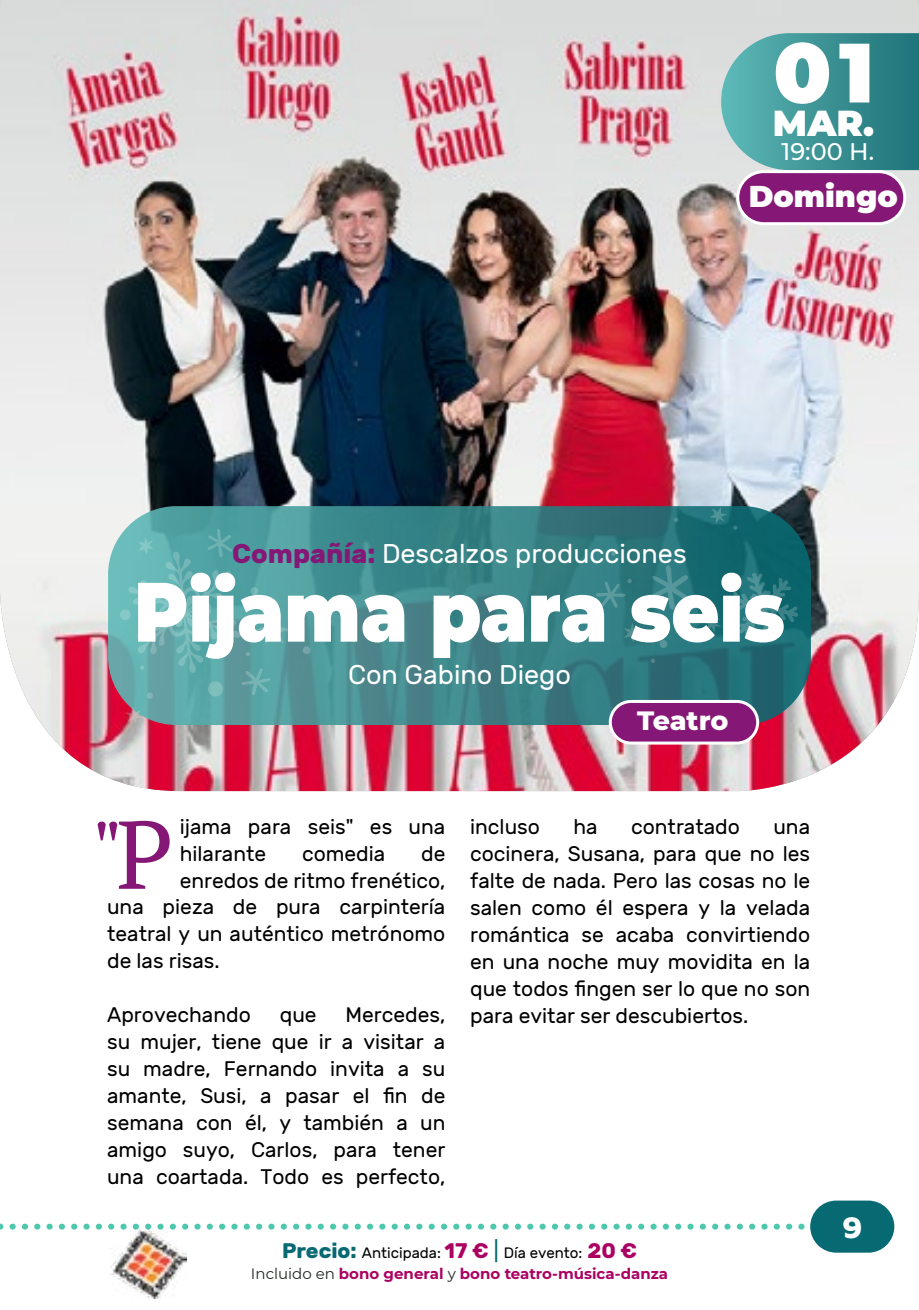
<style>
.page{position:relative;width:919px;height:1310px;background:#fff}
.page>*{position:absolute;margin:0;border:0;box-sizing:border-box;transform-origin:0 0}
.t1{font:96px "PT Serif";color:#851876}
.t2{font:900 84px "Montserrat";color:#fff;scale:.88 1}
.t3{font:900 84px "Montserrat";color:#fff}
.t4{font:900 36px "Montserrat";color:#fff}
.t5{font:900 30px "Montserrat";color:#fff}
.t6{font:700 30px "Muller Trial Extra";color:#fff}
.t7{font:27px "Rubik";color:#fff}
.t8{font:800 27px "Montserrat";letter-spacing:-.005em;color:#fff}
.t9{font:500 24px "Montserrat";color:#fff}
.t10{font:21px/27px "Rubik";color:#000;text-align:justify}
.t11{font:700 15px "Montserrat";color:#ab0262}
.t12{font:15px "Rubik";color:#000}
.s1{font-weight:700;color:#851876}
.s2{font-weight:700;font-size:21px;color:#076971}
.s3{font-weight:700;font-size:21px;color:#ab0262}
.s4{font-size:21px;color:#076971}
.s5{font-weight:400;color:#202722}
</style>
<div class="page">
<img style="left:0;top:0;width:918px;height:791px">
<svg style="left:108px;top:506px;width:702px;height:219px;background:#398387"></svg>
<div style="left:610px;top:701px;width:147px;height:42px;background:#851876;border-radius:21px"></div>
<div style="left:608px;top:700px;width:151px;height:44px;border:3px solid #fff;border-radius:21px"></div>
<svg style="left:0;top:1223px;width:801px;height:6px"></svg>
<svg style="left:721px;top:33px;width:197px;height:137px;background:#48989a"></svg>
<svg style="left:650px;top:565px;width:40px;height:45px;background:#378288"></svg>
<svg style="left:729px;top:572px;width:69px;height:69px;background:#27777e"></svg>
<svg style="left:125px;top:706px;width:18px;height:18px"></svg>
<svg style="left:703px;top:615px;width:18px;height:18px"></svg>
<svg style="left:709px;top:507px;width:18px;height:17px"></svg>
<svg style="left:623px;top:622px;width:18px;height:20px"></svg>
<div style="left:147px;top:692px;width:6px;height:7px;background:#81b5b6;border-radius:50%"></div>
<div style="left:120px;top:609px;width:11px;height:11px;background:#87c9c8;border-radius:50%"></div>
<div style="left:208px;top:681px;width:15px;height:15px;background:#7ebfbd;border-radius:50%"></div>
<div style="left:303px;top:646px;width:7px;height:8px;background:#74a3a6;border-radius:50%"></div>
<div style="left:659px;top:640px;width:8px;height:8px;background:#56969b;border-radius:50%"></div>
<svg style="left:650px;top:658px;width:5px;height:5px"></svg>
<svg style="left:301px;top:606px;width:4px;height:4px"></svg>
<svg style="left:674px;top:517px;width:4px;height:5px"></svg>
<svg style="left:127px;top:528px;width:164px;height:167px;background:#5faaab"></svg>
<svg style="left:611px;top:551px;width:4px;height:5px"></svg>
<svg style="left:595px;top:579px;width:36px;height:29px"></svg>
<svg style="left:733px;top:525px;width:4px;height:5px"></svg>
<div style="left:737px;top:172px;width:167px;height:52px;background:#851876;border-radius:26px"></div>
<div style="left:736px;top:170px;width:170px;height:55px;border:3px solid #fff;border-radius:26px"></div>
<div style="left:810px;top:1200px;width:84px;height:52px;background:#076971;border-radius:26px"></div>
<img style="left:109px;top:1227px;width:77px;height:71px">
<h2 class="t3" style="left:773px;top:10px;width:102px">01</h2>
<h3 class="t4" style="left:773px;top:96px;width:103px">MAR.</h3>
<p class="t9" style="left:781px;top:134px;width:94px">19:00 H.</p>
<h3 class="t5" style="left:748px;top:174px;width:151px">Domingo</h3>
<p class="t7" style="left:232px;top:539px;width:456px"><span class="s1">Compañía:</span> Descalzos producciones</p>
<h2 class="t2" style="left:134px;top:549px;width:741px">Pijama para seis</h2>
<p class="t7" style="left:348px;top:660px;width:224px">Con Gabino Diego</p>
<p class="t8" style="left:637px;top:700px;width:93px">Teatro</p>
<p class="t10" style="left:180px;top:814px;width:267px">ijama para seis" es una hilarante</p>
<h1 class="t1" style="left:89px;top:792px;width:86px">"P</h1>
<p class="t10" style="left:302px;top:841px;width:85px">comedia</p>
<p class="t10" style="left:421px;top:841px;width:26px">de</p>
<p class="t10" style="left:180px;top:868px;width:267px">enredos de ritmo frenético,</p>
<p class="t10" style="left:107px;top:894px;width:340px">una pieza de pura carpintería</p>
<p class="t10" style="left:107px;top:921px;width:340px">teatral y un auténtico metrónomo</p>
<p class="t10" style="left:107px;top:948px;width:114px">de las risas.</p>
<p class="t10" style="left:107px;top:1002px;width:145px">Aprovechando</p>
<p class="t10" style="left:280px;top:1002px;width:38px">que</p>
<p class="t10" style="left:107px;top:1002px;width:340px;text-indent:238px">Mercedes, su mujer, tiene que ir a visitar a su madre, Fernando invita a su amante, Susi, a pasar el fin de semana con él, y también a un amigo suyo, Carlos, para tener una coartada. Todo es perfecto,</p>
<p class="t10" style="left:470px;top:814px;width:71px">incluso</p>
<p class="t10" style="left:573px;top:814px;width:26px">ha</p>
<p class="t10" style="left:631px;top:814px;width:110px">contratado</p>
<p class="t10" style="left:470px;top:814px;width:341px;text-indent:303px">una cocinera, Susana, para que no les falte de nada. Pero las cosas no le salen como él espera y la velada romántica se acaba convirtiendo en una noche muy movidita en la que todos fingen ser lo que no son para evitar ser descubiertos.</p>
<p class="t12" style="left:282px;top:1244px;width:356px"><span class="s2">Precio:</span> Anticipada: <span class="s3">17 €</span> <span class="s4">|</span> Día evento: <span class="s3">20 €</span></p>
<p class="t11" style="left:251px;top:1263px;width:418px"><span class="s5">Incluido en</span> bono general <span class="s5">y</span> bono teatro-música-danza</p>
<h3 class="t6" style="left:842px;top:1210px;width:21px">9</h3>
</div>
